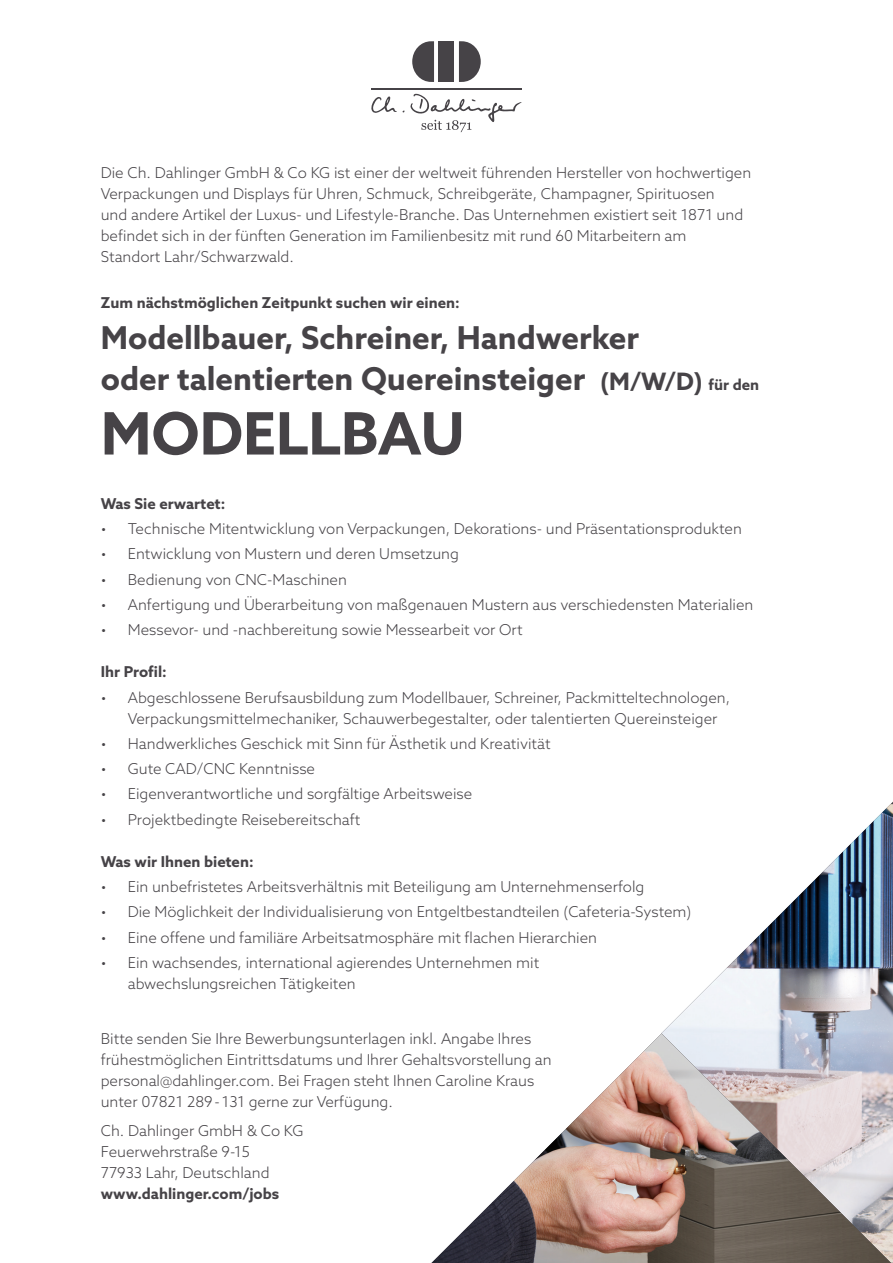
<style>
.page{position:relative;width:893px;height:1263px;background:#fff}
.page>*{position:absolute;margin:0;border:0;box-sizing:border-box;transform-origin:0 0}
.t1{font:700 58.5px "Azo Sans";color:#464347}
.t2{font:700 31.5px/40.8px "Azo Sans";color:#464347}
.t3{font:300 15px/21px "Azo Sans";color:#464347}
.t4{font:700 15px "Azo Sans";color:#464347}
.s1{font-size:24px}
.s2{font-size:15px}
</style>
<div class="page">
<img style="left:661px;top:804px;width:232px;height:459px">
<img style="left:431px;top:1033px;width:460px;height:230px">
<hr style="left:371px;top:88px;width:151px;height:2px;background:#464347">
<div style="left:439px;top:41px;width:15px;height:41px;background:#464347"></div>
<svg style="left:412px;top:41px;width:22px;height:41px"></svg>
<svg style="left:459px;top:41px;width:22px;height:41px"></svg>
<svg style="left:371px;top:93px;width:151px;height:39px"></svg>
<p class="t3" style="left:101px;top:162px;width:652px">Die Ch. Dahlinger GmbH &amp; Co KG ist einer der weltweit führenden Hersteller von hochwertigen Verpackungen und Displays für Uhren, Schmuck, Schreibgeräte, Champagner, Spirituosen<br>und andere Artikel der Luxus- und Lifestyle-Branche. Das Unternehmen existiert seit 1871 und befindet sich in der fünften Generation im Familienbesitz mit rund 60 Mitarbeitern am<br>Standort Lahr/Schwarzwald.</p>
<p class="t4" style="left:101px;top:293px;width:361px">Zum nächstmöglichen Zeitpunkt suchen wir einen:</p>
<h2 class="t2" style="left:101px;top:317px;width:660px">Modellbauer, Schreiner, Handwerker<br>oder talentierten Quereinsteiger <span class="s1">(M/W/D)</span> <span class="s2">für den</span></h2>
<h1 class="t1" style="left:101px;top:395px;width:365px">MODELLBAU</h1>
<p class="t4" style="left:101px;top:493px;width:126px">Was Sie erwartet:</p>
<p class="t3" style="left:101px;top:518px;width:643px">• Technische Mitentwicklung von Verpackungen, Dekorations- und Präsentationsprodukten</p>
<p class="t3" style="left:101px;top:543px;width:360px">• Entwicklung von Mustern und deren Umsetzung</p>
<p class="t3" style="left:101px;top:568px;width:248px">• Bedienung von CNC-Maschinen</p>
<p class="t3" style="left:101px;top:594px;width:654px">• Anfertigung und Überarbeitung von maßgenauen Mustern aus verschiedensten Materialien</p>
<p class="t3" style="left:101px;top:619px;width:423px">• Messevor- und -nachbereitung sowie Messearbeit vor Ort</p>
<p class="t4" style="left:101px;top:662px;width:68px">Ihr Profil:</p>
<p class="t3" style="left:128px;top:686px;width:604px;text-indent:-27px">• Abgeschlossene Berufsausbildung zum Modellbauer, Schreiner, Packmitteltechnologen,<br>Verpackungsmittelmechaniker, Schauwerbegestalter, oder talentierten Quereinsteiger</p>
<p class="t3" style="left:101px;top:733px;width:451px">• Handwerkliches Geschick mit Sinn für Ästhetik und Kreativität</p>
<p class="t3" style="left:101px;top:758px;width:216px">• Gute CAD/CNC Kenntnisse</p>
<p class="t3" style="left:101px;top:783px;width:373px">• Eigenverantwortliche und sorgfältige Arbeitsweise</p>
<p class="t3" style="left:101px;top:808px;width:261px">• Projektbedingte Reisebereitschaft</p>
<p class="t4" style="left:101px;top:851px;width:154px">Was wir Ihnen bieten:</p>
<p class="t3" style="left:101px;top:876px;width:545px">• Ein unbefristetes Arbeitsverhältnis mit Beteiligung am Unternehmenserfolg</p>
<p class="t3" style="left:101px;top:901px;width:592px">• Die Möglichkeit der Individualisierung von Entgeltbestandteilen (Cafeteria-System)</p>
<p class="t3" style="left:101px;top:926px;width:498px">• Eine offene und familiäre Arbeitsatmosphäre mit flachen Hierarchien</p>
<p class="t3" style="left:128px;top:952px;width:413px;text-indent:-27px">• Ein wachsendes, international agierendes Unternehmen mit abwechslungsreichen Tätigkeiten</p>
<p class="t3" style="left:101px;top:1027px;width:452px">Bitte senden Sie Ihre Bewerbungsunterlagen inkl. Angabe Ihres frühestmöglichen Eintrittsdatums und Ihrer Gehaltsvorstellung an personal@dahlinger.com. Bei Fragen steht Ihnen Caroline Kraus unter 07821 289-131 gerne zur Verfügung.</p>
<p class="t3" style="left:101px;top:1120px;width:204px">Ch. Dahlinger GmbH &amp; Co KG<br>Feuerwehrstraße 9-15<br>77933 Lahr, Deutschland</p>
<p class="t4" style="left:101px;top:1184px;width:180px">www.dahlinger.com/jobs</p>
</div>
